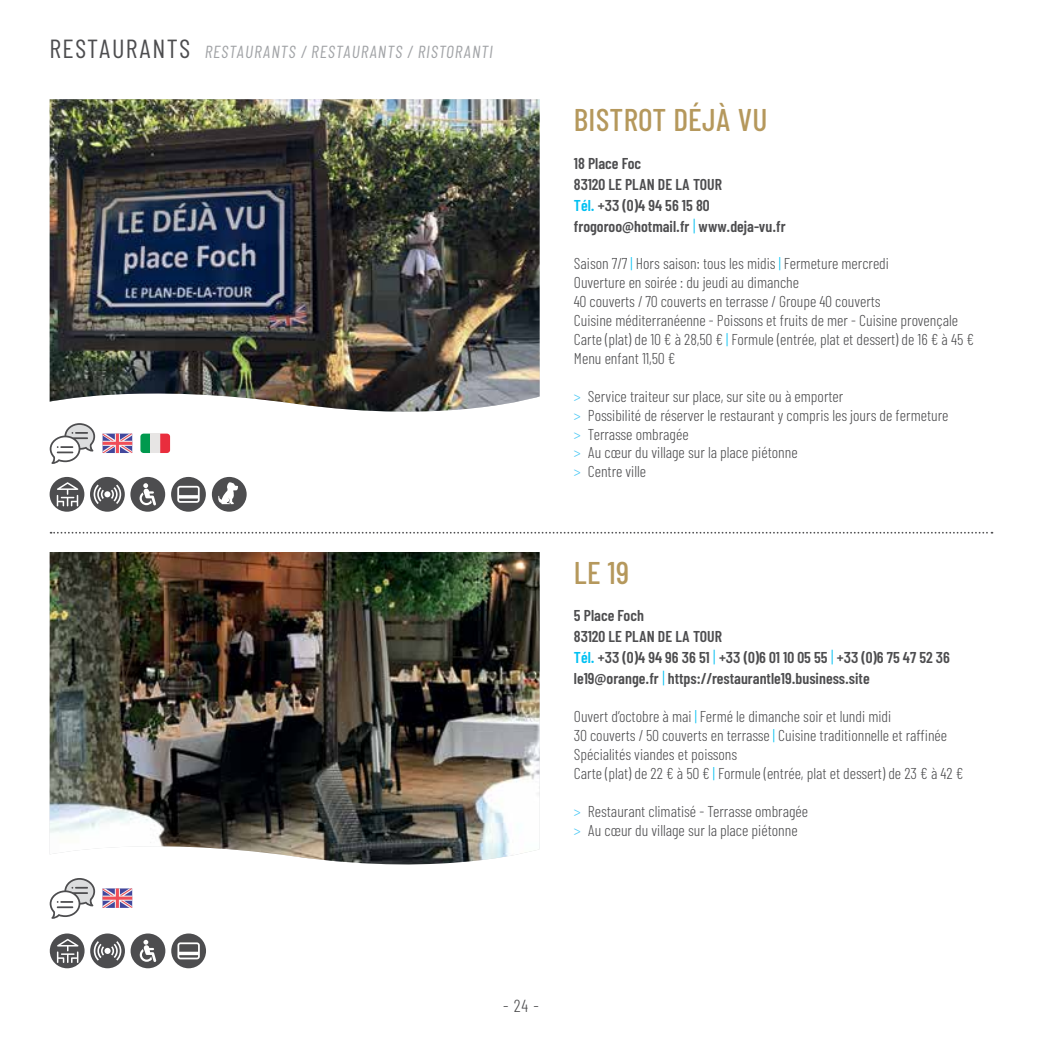
<style>
.page{position:relative;width:1042px;height:1042px;background:#fff}
.page>*{position:absolute;margin:0;border:0;box-sizing:border-box;transform-origin:0 0}
.t1{font:500 31.5px "Barlow Condensed";letter-spacing:.01em;color:#b5985c}
.t2{font:italic 17.5px "Barlow Condensed";letter-spacing:.05em;color:#a2a4a7}
.t3{font:300 17.5px "Barlow Condensed";color:#4d4d4f}
.t4{font:300 15.75px/18.9px "Barlow Condensed";color:#4d4d4f}
.t5{font:600 15.75px/21px "Barlow Condensed";color:#4d4d4f}
.s1{font-style:normal;font-size:26.25px;color:#4d4d4f}
.s2{color:#00c0f2}
.s3{font-weight:300;font-size:17.5px;color:#00c0f2}
.s4{color:#4bc8f4}
</style>
<div class="page">
<svg style="left:50px;top:878px;width:45px;height:41px"></svg>
<svg style="left:103px;top:888px;width:29px;height:20px"></svg>
<img style="left:50px;top:99px;width:490px;height:313px">
<img style="left:50px;top:552px;width:490px;height:313px">
<svg style="left:51px;top:532px;width:941px;height:1px"></svg>
<svg style="left:50px;top:423px;width:45px;height:41px"></svg>
<svg style="left:103px;top:433px;width:29px;height:20px"></svg>
<svg style="left:160px;top:433px;width:10px;height:20px"></svg>
<svg style="left:140px;top:433px;width:10px;height:20px"></svg>
<div style="left:150px;top:433px;width:10px;height:20px;background:#e7e5e4"></div>
<div style="left:90px;top:933px;width:35px;height:35px;background:#4d4d4f;border-radius:50%"></div>
<svg style="left:94px;top:941px;width:27px;height:19px"></svg>
<div style="left:171px;top:933px;width:35px;height:35px;background:#4d4d4f;border-radius:50%"></div>
<svg style="left:177px;top:942px;width:23px;height:17px"></svg>
<svg style="left:50px;top:933px;width:35px;height:35px"></svg>
<svg style="left:57px;top:939px;width:21px;height:24px"></svg>
<div style="left:131px;top:933px;width:34px;height:35px;background:#4d4d4f;border-radius:50%"></div>
<svg style="left:140px;top:940px;width:16px;height:22px"></svg>
<div style="left:90px;top:477px;width:35px;height:35px;background:#4d4d4f;border-radius:50%"></div>
<svg style="left:94px;top:484px;width:27px;height:20px"></svg>
<div style="left:212px;top:477px;width:35px;height:35px;background:#4d4d4f;border-radius:50%"></div>
<svg style="left:218px;top:482px;width:20px;height:22px"></svg>
<div style="left:171px;top:477px;width:35px;height:35px;background:#4d4d4f;border-radius:50%"></div>
<svg style="left:177px;top:486px;width:23px;height:17px"></svg>
<div style="left:50px;top:477px;width:34px;height:35px;background:#4d4d4f;border-radius:50%"></div>
<svg style="left:57px;top:482px;width:21px;height:24px"></svg>
<div style="left:130px;top:477px;width:35px;height:35px;background:#4d4d4f;border-radius:50%"></div>
<svg style="left:140px;top:483px;width:16px;height:22px"></svg>
<p class="t2" style="left:50px;top:40px;width:445px"><span class="s1">RESTAURANTS</span> RESTAURANTS / RESTAURANTS / RISTORANTI</p>
<h1 class="t1" style="left:574px;top:100px;width:195px">BISTROT DÉJÀ VU</h1>
<p class="t5" style="left:574px;top:152px;width:213px">18 Place Foc<br>83120 Le Plan de la Tour<br><span class="s2">Tél.</span> +33 (0)4 94 56 15 80 frogoroo@hotmail.fr <span class="s3">|</span> www.deja-vu.fr</p>
<p class="t4" style="left:574px;top:254px;width:402px">Saison 7/7 <span class="s2">|</span> Hors saison: tous les midis <span class="s2">|</span> Fermeture mercredi<br>Ouverture en soirée : du jeudi au dimanche<br>40 couverts / 70 couverts en terrasse / Groupe 40 couverts<br>Cuisine méditerranéenne - Poissons et fruits de mer - Cuisine provençale Carte (plat) de 10 € à 28,50 € <span class="s2">|</span> Formule (entrée, plat et dessert) de 16 € à 45 € Menu enfant 11,50 €</p>
<p class="t4" style="left:574px;top:386px;width:376px"><span class="s4">&gt;</span> Service traiteur sur place, sur site ou à emporter<br><span class="s4">&gt;</span> Possibilité de réserver le restaurant y compris les jours de fermeture <span class="s4">&gt;</span> Terrasse ombragée<br><span class="s4">&gt;</span> Au cœur du village sur la place piétonne<br><span class="s4">&gt;</span> Centre ville</p>
<h1 class="t1" style="left:574px;top:552px;width:57px">LE 19</h1>
<p class="t5" style="left:574px;top:605px;width:377px">5 Place Foch<br>83120 Le Plan de la Tour<br><span class="s2">Tél.</span> +33 (0)4 94 96 36 51 <span class="s3">|</span> +33 (0)6 01 10 05 55 <span class="s3">|</span> +33 (0)6 75 47 52 36 le19@orange.fr <span class="s3">|</span> https://restaurantle19.business.site</p>
<p class="t4" style="left:574px;top:706px;width:391px">Ouvert d’octobre à mai <span class="s2">|</span> Fermé le dimanche soir et lundi midi<br>30 couverts / 50 couverts en terrasse <span class="s2">|</span> Cuisine traditionnelle et raffinée Spécialités viandes et poissons<br>Carte (plat) de 22 € à 50 € <span class="s2">|</span> Formule (entrée, plat et dessert) de 23 € à 42 €</p>
<p class="t4" style="left:574px;top:801px;width:236px"><span class="s4">&gt;</span> Restaurant climatisé - Terrasse ombragée <span class="s4">&gt;</span> Au cœur du village sur la place piétonne</p>
<p class="t3" style="left:503px;top:994px;width:37px">- 24 -</p>
</div>
